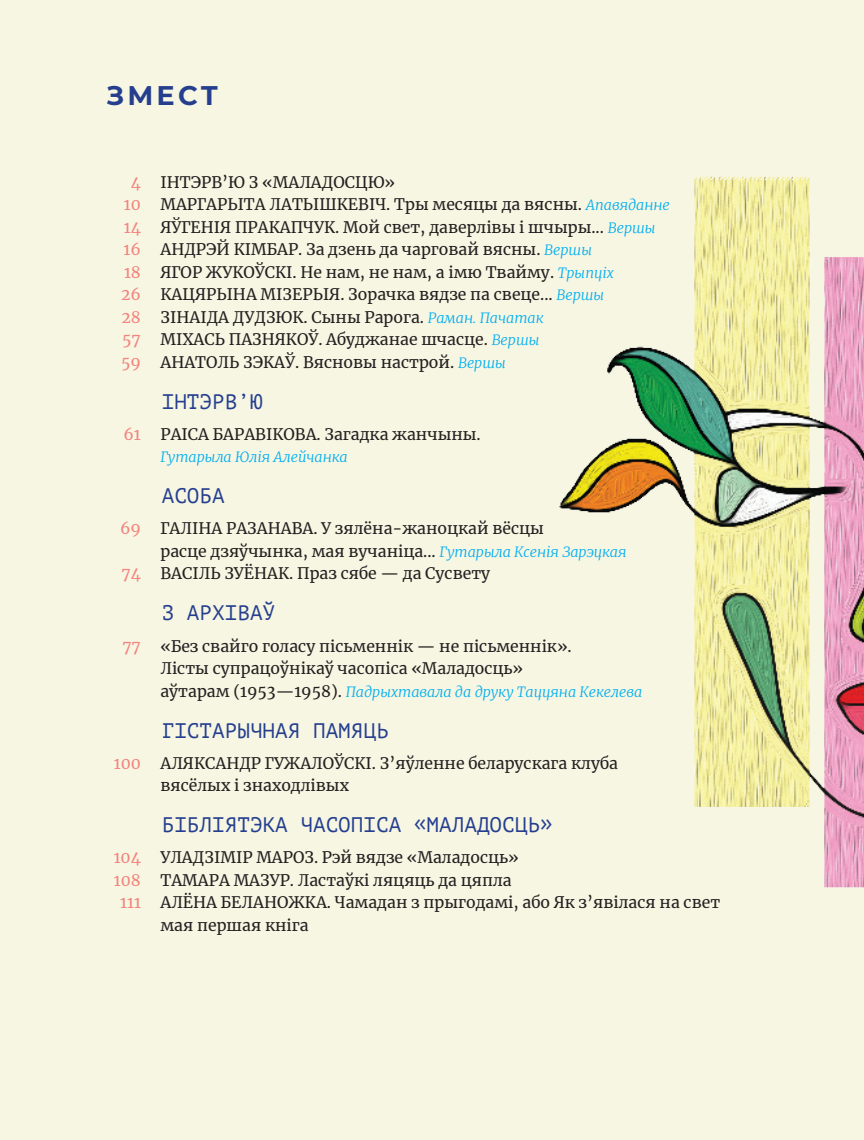
<style>
.page{position:relative;width:864px;height:1140px;background:#fff}
.page>*{position:absolute;margin:0;border:0;box-sizing:border-box;transform-origin:0 0}
.t1{font:700 27px "Montserrat";letter-spacing:.12em;color:#253f8e}
.змест_рубріка{font:21px "PT Mono";color:#253f8e}
.Змест{font:15.75px "Merriweather";color:#231f20}
.Змест-2{font:italic 300 14.25px "Merriweather";color:#00aeef}
.s1{color:#f3847d}
.s2{font-weight:300;font-style:italic;font-size:14.25px;color:#00aeef}
.s3{font-weight:400;font-style:normal;font-size:15.75px;color:#231f20}
</style>
<div class="page">
<div style="left:0;top:0;width:863px;height:1140px;background:#f7f6e3"></div>
<img style="left:559px;top:182px;width:304px;height:706px">
<hr style="left:863px;top:0;width:1px;height:151px;background:#2b7f9b">
<svg style="left:694px;top:176px;width:116px;height:6px"></svg>
<p class="t1" style="left:106px;top:77px;width:113px">ЗМЕСТ</p>
<p class="Змест" style="left:131px;top:171px;width:266px"><span class="s1">4</span> ІНТЭРВ’Ю З «МАЛАДОСЦЮ»</p>
<p class="Змест" style="left:124px;top:194px;width:547px"><span class="s1">10</span> МАРГАРЫТА ЛАТЫШКЕВІЧ. Тры месяцы да вясны. <span class="s2">Апавяданне</span></p>
<p class="Змест" style="left:124px;top:216px;width:533px"><span class="s1">14</span> ЯЎГЕНІЯ ПРАКАПЧУК. Мой свет, даверлівы і шчыры... <span class="s2">Вершы</span></p>
<p class="Змест" style="left:123px;top:239px;width:470px"><span class="s1">16</span> АНДРЭЙ КІМБАР. За дзень да чарговай вясны. <span class="s2">Вершы</span></p>
<p class="Змест" style="left:124px;top:261px;width:491px"><span class="s1">18</span> ЯГОР ЖУКОЎСКІ. Не нам, не нам, а імю Твайму. <span class="s2">Трыпціх</span></p>
<p class="Змест" style="left:121px;top:284px;width:484px"><span class="s1">26</span> КАЦЯРЫНА МІЗЕРЫЯ. Зорачка вядзе па свеце... <span class="s2">Вершы</span></p>
<p class="Змест" style="left:121px;top:306px;width:423px"><span class="s1">28</span> ЗІНАІДА ДУДЗЮК. Сыны Рарога. <span class="s2">Раман. Пачатак</span></p>
<p class="Змест" style="left:122px;top:329px;width:418px"><span class="s1">57</span> МІХАСЬ ПАЗНЯКОЎ. Абуджанае шчасце. <span class="s2">Вершы</span></p>
<p class="Змест" style="left:121px;top:351px;width:386px"><span class="s1">59</span> АНАТОЛЬ ЗЭКАЎ. Вясновы настрой. <span class="s2">Вершы</span></p>
<p class="змест_рубріка" style="left:162px;top:389px;width:102px">ІНТЭРВ’Ю</p>
<p class="Змест" style="left:123px;top:423px;width:358px"><span class="s1">61</span> РАІСА БАРАВІКОВА. Загадка жанчыны.</p>
<p class="Змест-2" style="left:160px;top:447px;width:189px">Гутарыла Юлія Алейчанка</p>
<p class="змест_рубріка" style="left:162px;top:484px;width:65px">АСОБА</p>
<p class="Змест" style="left:120px;top:518px;width:425px"><span class="s1">69</span> ГАЛІНА РАЗАНАВА. У зялёна-жаноцкай вёсцы</p>
<p class="Змест" style="left:160px;top:540px;width:467px">расце дзяўчынка, мая вучаніца... <span class="s2">Гутарыла Ксенія Зарэцкая</span></p>
<p class="Змест" style="left:121px;top:563px;width:370px"><span class="s1">74</span> ВАСІЛЬ ЗУЁНАК. Праз сябе — да Сусвету</p>
<p class="змест_рубріка" style="left:162px;top:601px;width:115px">З АРХІВАЎ</p>
<p class="Змест" style="left:122px;top:635px;width:450px"><span class="s1">77</span> «Без свайго голасу пісьменнік — не пісьменнік».</p>
<p class="Змест" style="left:160px;top:657px;width:364px">Лісты супрацоўнікаў часопіса «Маладосць»</p>
<p class="Змест-2" style="left:160px;top:681px;width:483px"><span class="s3">аўтарам (1953—1958).</span> Падрыхтавала да друку Таццяна Кекелева</p>
<p class="змест_рубріка" style="left:162px;top:718px;width:228px">ГІСТАРЫЧНАЯ ПАМЯЦЬ</p>
<p class="Змест" style="left:114px;top:752px;width:505px"><span class="s1">100</span> АЛЯКСАНДР ГУЖАЛОЎСКІ. З’яўленне беларускага клуба</p>
<p class="Змест" style="left:160px;top:774px;width:190px">вясёлых і знаходлівых</p>
<p class="змест_рубріка" style="left:162px;top:813px;width:392px">БІБЛІЯТЭКА ЧАСОПІСА «МАЛАДОСЦЬ»</p>
<p class="Змест" style="left:114px;top:846px;width:406px"><span class="s1">104</span> УЛАДЗІМІР МАРОЗ. Рэй вядзе «Маладосць»</p>
<p class="Змест" style="left:114px;top:869px;width:399px"><span class="s1">108</span> ТАМАРА МАЗУР. Ластаўкі ляцяць да цяпла</p>
<p class="Змест" style="left:120px;top:891px;width:601px"><span class="s1">111</span> АЛЁНА БЕЛАНОЖКА. Чамадан з прыгодамі, або Як з’явілася на свет</p>
<p class="Змест" style="left:160px;top:914px;width:150px">мая першая кніга</p>
</div>
